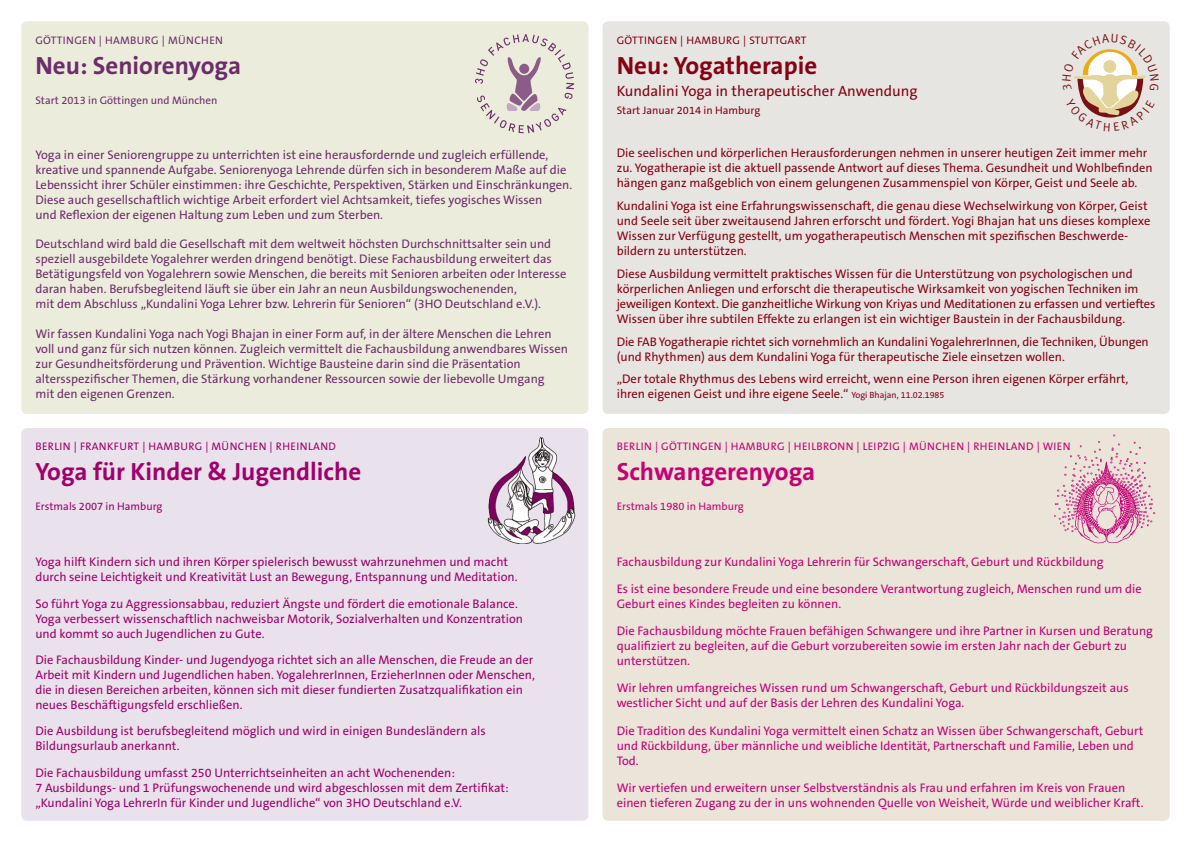
<style>
.page{position:relative;width:1191px;height:842px;background:#fff}
.page>*{position:absolute;margin:0;border:0;box-sizing:border-box;transform-origin:0 0}
.t1{font:700 25px "The Sans B7";color:#9f0069}
.t2{font:700 25px "The Sans B7";color:#6b2e68}
.t3{font:700 25px "The Sans B7";color:#860113}
.t4{font:700 25px "The Sans B7";letter-spacing:-.005em;color:#c40074}
.t5{font:15px "The Sans B5 Plain";color:#860113}
.t6{font:12.5px/15px "The Sans B5 Plain";color:#860113}
.t7{font:12.5px/15px "The Sans B5 Plain";color:#6b2e68}
.t8{font:12.5px/15px "The Sans B5 Plain";color:#9f0069}
.t9{font:12.5px/15px "The Sans B5 Plain";color:#c40074}
.t10{font:11px "The Sans B5 Plain";letter-spacing:.03em;color:#c40074}
.t11{font:11px "The Sans B5 Plain";letter-spacing:.03em;color:#9f0069}
.t12{font:11px "The Sans B5 Plain";color:#6b2e68}
.t13{font:11px "The Sans B5 Plain";letter-spacing:.03em;color:#860113}
.t14{font:11px "The Sans B5 Plain";letter-spacing:.03em;color:#6b2e68}
.t15{font:11px "The Sans B5 Plain";color:#860113}
.t16{font:11px "The Sans B5 Plain";color:#9f0069}
.t17{font:11px "The Sans B5 Plain";color:#c40074}
.s1{font-size:9px}
</style>
<div class="page">
<div style="left:21px;top:21px;width:567px;height:393px;background:#ececdd;border-radius:6px"></div>
<svg style="left:475px;top:34px;width:99px;height:99px"></svg>
<div style="left:21px;top:428px;width:567px;height:393px;background:#e9e1eb;border-radius:6px"></div>
<img style="left:488px;top:437px;width:87px;height:107px">
<div style="left:602px;top:428px;width:567px;height:393px;background:#eae4d9;border-radius:6px"></div>
<img style="left:1054px;top:434px;width:101px;height:110px">
<div style="left:602px;top:21px;width:567px;height:393px;background:#e7e5e2;border-radius:6px"></div>
<svg style="left:1074px;top:49px;width:72px;height:69px"></svg>
<p class="t14" style="left:35px;top:34px;width:189px">GÖTTINGEN | HAMBURG | MÜNCHEN</p>
<h1 class="t2" style="left:35px;top:52px;width:207px">Neu: Seniorenyoga</h1>
<p class="t12" style="left:35px;top:94px;width:183px">Start 2013 in Göttingen und München</p>
<p class="t7" style="left:35px;top:147px;width:538px">Yoga in einer Seniorengruppe zu unterrichten ist eine herausfordernde und zugleich erfüllende, kreative und spannende Aufgabe. Seniorenyoga Lehrende dürfen sich in besonderem Maße auf die Lebenssicht ihrer Schüler einstimmen: ihre Geschichte, Perspektiven, Stärken und Einschränkungen.<br>Diese auch gesellschaftlich wichtige Arbeit erfordert viel Achtsamkeit, tiefes yogisches Wissen<br>und Reflexion der eigenen Haltung zum Leben und zum Sterben.</p>
<p class="t7" style="left:35px;top:237px;width:532px">Deutschland wird bald die Gesellschaft mit dem weltweit höchsten Durchschnittsalter sein und speziell ausgebildete Yogalehrer werden dringend benötigt. Diese Fachausbildung erweitert das Betätigungsfeld von Yogalehrern sowie Menschen, die bereits mit Senioren arbeiten oder Interesse daran haben. Berufsbegleitend läuft sie über ein Jahr an neun Ausbildungswochenenden,<br>mit dem Abschluss „Kundalini Yoga Lehrer bzw. Lehrerin für Senioren“ (3HO Deutschland e.V.).</p>
<p class="t7" style="left:35px;top:327px;width:534px">Wir fassen Kundalini Yoga nach Yogi Bhajan in einer Form auf, in der ältere Menschen die Lehren voll und ganz für sich nutzen können. Zugleich vermittelt die Fachausbildung anwendbares Wissen zur Gesundheitsförderung und Prävention. Wichtige Bausteine darin sind die Präsentation altersspezifischer Themen, die Stärkung vorhandener Ressourcen sowie der liebevolle Umgang<br>mit den eigenen Grenzen.</p>
<p class="t11" style="left:35px;top:441px;width:302px">BERLIN | FRANKFURT | HAMBURG | MÜNCHEN | RHEINLAND</p>
<h1 class="t1" style="left:35px;top:459px;width:327px">Yoga für Kinder &amp; Jugendliche</h1>
<p class="t16" style="left:35px;top:501px;width:128px">Erstmals 2007 in Hamburg</p>
<p class="t8" style="left:35px;top:555px;width:483px">Yoga hilft Kindern sich und ihren Körper spielerisch bewusst wahrzunehmen und macht durch seine Leichtigkeit und Kreativität Lust an Bewegung, Entspannung und Meditation.</p>
<p class="t8" style="left:35px;top:596px;width:489px">So führt Yoga zu Aggressionsabbau, reduziert Ängste und fördert die emotionale Balance.<br>Yoga verbessert wissenschaftlich nachweisbar Motorik, Sozialverhalten und Konzentration und kommt so auch Jugendlichen zu Gute.</p>
<p class="t8" style="left:35px;top:653px;width:501px">Die Fachausbildung Kinder- und Jugendyoga richtet sich an alle Menschen, die Freude an der Arbeit mit Kindern und Jugendlichen haben. YogalehrerInnen, ErzieherInnen oder Menschen, die in diesen Bereichen arbeiten, können sich mit dieser fundierten Zusatzqualifikation ein neues Beschäftigungsfeld erschließen.</p>
<p class="t8" style="left:35px;top:724px;width:452px">Die Ausbildung ist berufsbegleitend möglich und wird in einigen Bundesländern als<br>Bildungsurlaub anerkannt.</p>
<p class="t8" style="left:35px;top:765px;width:475px">Die Fachausbildung umfasst 250 Unterrichtseinheiten an acht Wochenenden:<br>7 Ausbildungs- und 1 Prüfungswochenende und wird abgeschlossen mit dem Zertifikat: „Kundalini Yoga LehrerIn für Kinder und Jugendliche“ von 3HO Deutschland e.V.</p>
<p class="t13" style="left:617px;top:34px;width:191px">GÖTTINGEN | HAMBURG | STUTTGART</p>
<h1 class="t3" style="left:617px;top:52px;width:202px">Neu: Yogatherapie</h1>
<p class="t5" style="left:617px;top:83px;width:302px">Kundalini Yoga in therapeutischer Anwendung</p>
<p class="t15" style="left:617px;top:104px;width:145px">Start Januar 2014 in Hamburg</p>
<p class="t6" style="left:617px;top:146px;width:537px">Die seelischen und körperlichen Herausforderungen nehmen in unserer heutigen Zeit immer mehr zu. Yogatherapie ist die aktuell passende Antwort auf dieses Thema. Gesundheit und Wohlbefinden hängen ganz maßgeblich von einem gelungenen Zusammenspiel von Körper, Geist und Seele ab.</p>
<p class="t6" style="left:617px;top:199px;width:535px">Kundalini Yoga ist eine Erfahrungswissenschaft, die genau diese Wechselwirkung von Körper, Geist und Seele seit über zweitausend Jahren erforscht und fördert. Yogi Bhajan hat uns dieses komplexe Wissen zur Verfügung gestellt, um yogatherapeutisch Menschen mit spezifischen Beschwerde&shy;bildern zu unterstützen.</p>
<p class="t6" style="left:617px;top:266px;width:540px">Diese Ausbildung vermittelt praktisches Wissen für die Unterstützung von psychologischen und körperlichen Anliegen und erforscht die therapeutische Wirksamkeit von yogischen Techniken im jeweiligen Kontext. Die ganzheitliche Wirkung von Kriyas und Meditationen zu erfassen und vertieftes Wissen über ihre subtilen Effekte zu erlangen ist ein wichtiger Baustein in der Fachausbildung.</p>
<p class="t6" style="left:617px;top:334px;width:533px">Die FAB Yogatherapie richtet sich vornehmlich an Kundalini YogalehrerInnen, die Techniken, Übungen (und Rhythmen) aus dem Kundalini Yoga für therapeutische Ziele einsetzen wollen.</p>
<p class="t6" style="left:617px;top:372px;width:513px">„Der totale Rhythmus des Lebens wird erreicht, wenn eine Person ihren eigenen Körper erfährt, ihren eigenen Geist und ihre eigene Seele.“ <span class="s1">Yogi Bhajan, 11.02.1985</span></p>
<p class="t10" style="left:617px;top:441px;width:455px">BERLIN | GÖTTINGEN | HAMBURG | HEILBRONN | LEIPZIG | MÜNCHEN | RHEINLAND | WIEN</p>
<h1 class="t4" style="left:617px;top:459px;width:200px">Schwangerenyoga</h1>
<p class="t17" style="left:617px;top:501px;width:128px">Erstmals 1980 in Hamburg</p>
<p class="t9" style="left:617px;top:549px;width:526px;line-height:27.1px">Fachausbildung zur Kundalini Yoga Lehrerin für Schwangerschaft, Geburt und Rückbildung<br>Es ist eine besondere Freude und eine besondere Verantwortung zugleich, Menschen rund um die</p>
<p class="t9" style="left:617px;top:591px;width:537px;line-height:27.1px">Geburt eines Kindes begleiten zu können.<br>Die Fachausbildung möchte Frauen befähigen Schwangere und ihre Partner in Kursen und Beratung</p>
<p class="t9" style="left:617px;top:639px;width:512px">qualifiziert zu begleiten, auf die Geburt vorzubereiten sowie im ersten Jahr nach der Geburt zu unterstützen.</p>
<p class="t9" style="left:617px;top:681px;width:513px">Wir lehren umfangreiches Wissen rund um Schwangerschaft, Geburt und Rückbildungszeit aus westlicher Sicht und auf der Basis der Lehren des Kundalini Yoga.</p>
<p class="t9" style="left:617px;top:723px;width:528px">Die Tradition des Kundalini Yoga vermittelt einen Schatz an Wissen über Schwangerschaft, Geburt und Rückbildung, über männliche und weibliche Identität, Partnerschaft und Familie, Leben und<br>Tod.</p>
<p class="t9" style="left:617px;top:780px;width:528px">Wir vertiefen und erweitern unser Selbstverständnis als Frau und erfahren im Kreis von Frauen einen tieferen Zugang zu der in uns wohnenden Quelle von Weisheit, Würde und weiblicher Kraft.</p>
</div>
